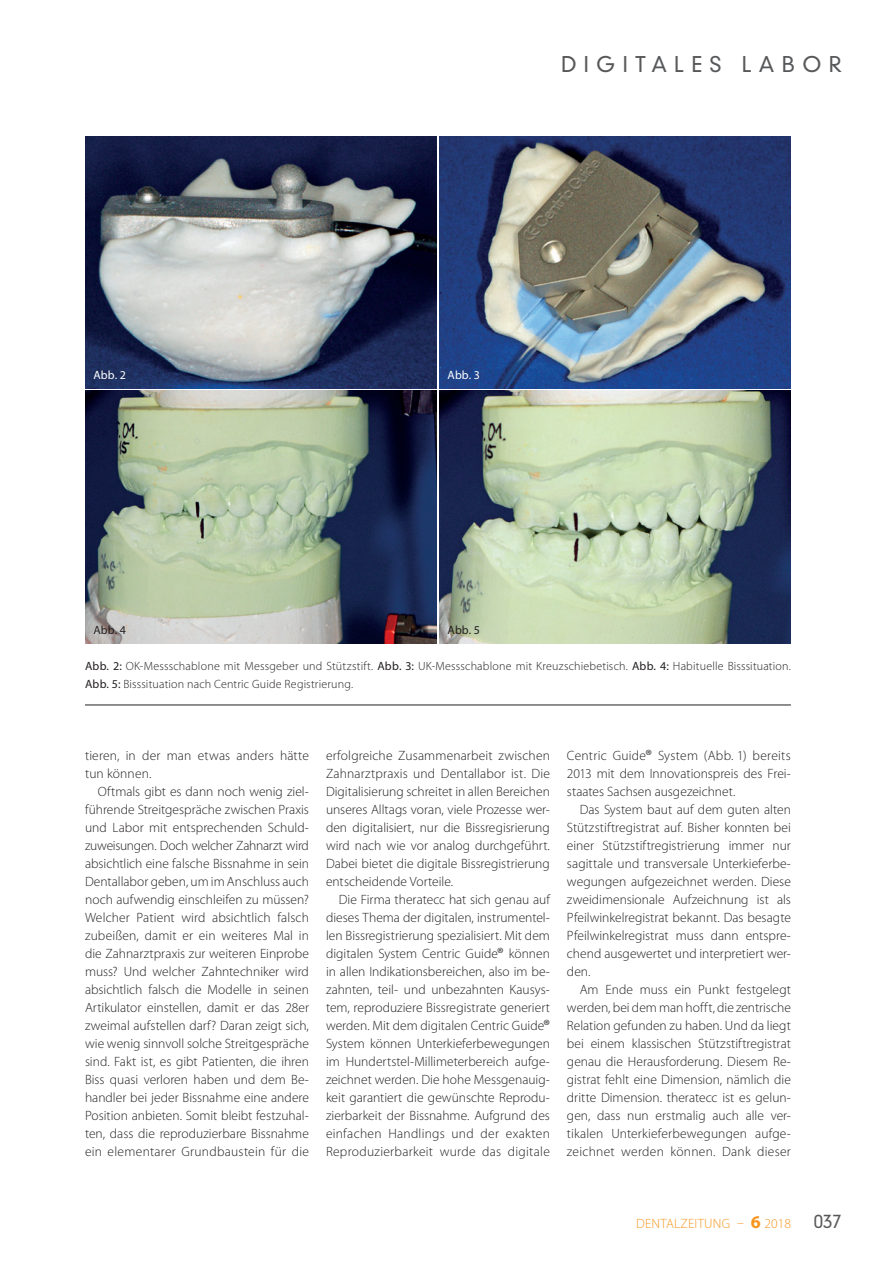
<style>
.page{position:relative;width:893px;height:1263px;background:#fff}
.page>*{position:absolute;margin:0;border:0;box-sizing:border-box;transform-origin:0 0}
.t1{font:300 21px "DIN Neuzeit Grotesk";letter-spacing:.35em;color:#57585a}
.Pagenumber{font:300 18px "DIN Neuzeit Grotesk";color:#57585a}
.Content{font:300 13.5px/18px "Myriad Pro";letter-spacing:.01em;color:#231f20;text-align:justify}
.t2{font:300 13.5px "Myriad Pro";letter-spacing:.02em;color:#f7951d}
.Caption_Line_down{font:300 12px/18px "Myriad Pro";letter-spacing:.015em;color:#231f20}
.Image{font:12px "Myriad Pro";letter-spacing:.01em;color:#fff}
.Image-2{font:12px "Myriad Pro";letter-spacing:.01em;color:#231f20}
.s1{font-weight:400}
.s2{font-size:16.5px}
.s3{font-weight:700;font-size:18px}
</style>
<div class="page">
<img style="left:85px;top:136px;width:352px;height:253px">
<img style="left:439px;top:136px;width:352px;height:253px">
<img style="left:85px;top:391px;width:352px;height:252px">
<img style="left:439px;top:391px;width:352px;height:252px">
<hr style="left:85px;top:705px;width:706px;height:1px;background:#231f20">
<p class="Image" style="left:94px;top:368px;width:34px">Abb. 2</p>
<p class="Image-2" style="left:94px;top:622px;width:34px">Abb. 4</p>
<h1 class="t1" style="left:561px;top:52px;width:282px">DIGITALES LABOR</h1>
<p class="Image" style="left:448px;top:368px;width:34px">Abb. 3</p>
<p class="Image-2" style="left:448px;top:622px;width:34px">Abb. 5</p>
<p class="Caption_Line_down" style="left:85px;top:657px;width:707px"><span class="s1">Abb. 2:</span> OK-Messschablone mit Messgeber und Stützstift. <span class="s1">Abb. 3:</span> UK-Messschablone mit Kreuzschiebetisch. <span class="s1">Abb. 4:</span> Habituelle Bisssituation.<br><span class="s1">Abb. 5:</span> Bisssituation nach Centric Guide Registrierung.</p>
<p class="Content" style="left:85px;top:746px;width:225px">tieren, in der man etwas anders hätte tun können.</p>
<p class="Content" style="left:85px;top:782px;width:225px;text-indent:13px">Oftmals gibt es dann noch wenig ziel&shy;führende Streitgespräche zwischen Praxis und Labor mit entsprechenden Schuld&shy;zuweisungen. Doch welcher Zahnarzt wird absichtlich eine falsche Bissnahme in sein Dentallabor geben, um im Anschluss auch noch aufwendig einschleifen zu müssen?<br>Welcher Patient wird absichtlich falsch zubeißen, damit er ein weiteres Mal in die Zahnarztpraxis zur weiteren Einprobe muss? Und welcher Zahntechniker wird absichtlich falsch die Modelle in seinen Artikulator einstellen, damit er das 28er zweimal aufstellen darf? Daran zeigt sich, wie wenig sinnvoll solche Streitgespräche sind. Fakt ist, es gibt Patienten, die ihren Biss quasi verloren haben und dem Be&shy;handler bei jeder Bissnahme eine andere Position anbieten. Somit bleibt festzuhal&shy;ten, dass die reproduzierbare Bissnahme ein elementarer Grundbaustein für die</p>
<p class="Content" style="left:326px;top:746px;width:225px">erfolgreiche Zusammenarbeit zwischen Zahnarztpraxis und Dentallabor ist. Die Digitalisierung schreitet in allen Bereichen unseres Alltags voran, viele Prozesse wer&shy;den digitalisiert, nur die Bissregisrierung wird nach wie vor analog durchgeführt.<br>Dabei bietet die digitale Bissregistrierung entscheidende Vorteile.</p>
<p class="Content" style="left:326px;top:890px;width:225px;text-indent:13px">Die Firma theratecc hat sich genau auf dieses Thema der digitalen, instrumentel&shy;len Bissregistrierung spezialisiert. Mit dem digitalen System Centric Guide<span class="s2">®</span> können in allen Indikationsbereichen, also im be&shy;zahnten, teil- und unbezahnten Kausys&shy;tem, reproduziere Bissregistrate generiert werden. Mit dem digitalen Centric Guide<span class="s2">® </span>System können Unterkieferbewegungen im Hundertstel-Millimeterbereich aufge&shy;zeichnet werden. Die hohe Messgenauig&shy;keit garantiert die gewünschte Reprodu&shy;zierbarkeit der Bissnahme. Aufgrund des einfachen Handlings und der exakten Reproduzierbarkeit wurde das digitale</p>
<p class="Content" style="left:567px;top:746px;width:225px">Centric Guide<span class="s2">®</span> System (Abb. 1) bereits 2013 mit dem Innovationspreis des Frei&shy;staates Sachsen ausgezeichnet.</p>
<p class="Content" style="left:567px;top:800px;width:225px;text-indent:13px">Das System baut auf dem guten alten Stützstiftregistrat auf. Bisher konnten bei einer Stützstiftregistrierung immer nur sagittale und transversale Unterkieferbe&shy;wegungen aufgezeichnet werden. Diese zweidimensionale Aufzeichnung ist als Pfeilwinkelregistrat bekannt. Das besagte Pfeilwinkelregistrat muss dann entspre&shy;chend ausgewertet und interpretiert wer&shy;den.</p>
<p class="Content" style="left:567px;top:980px;width:225px;text-indent:13px">Am Ende muss ein Punkt festgelegt werden, bei dem man hofft, die zentrische Relation gefunden zu haben. Und da liegt bei einem klassischen Stützstiftregistrat genau die Herausforderung. Diesem Re&shy;gistrat fehlt eine Dimension, nämlich die dritte Dimension. theratecc ist es gelun&shy;gen, dass nun erstmalig auch alle ver&shy;tikalen Unterkieferbewegungen aufge&shy;zeichnet werden können. Dank dieser</p>
<p class="t2" style="left:636px;top:1215px;width:156px">DENTALZEITUNG – <span class="s3">6</span> 2018</p>
<p class="Pagenumber" style="left:814px;top:1210px;width:30px">037</p>
</div>
